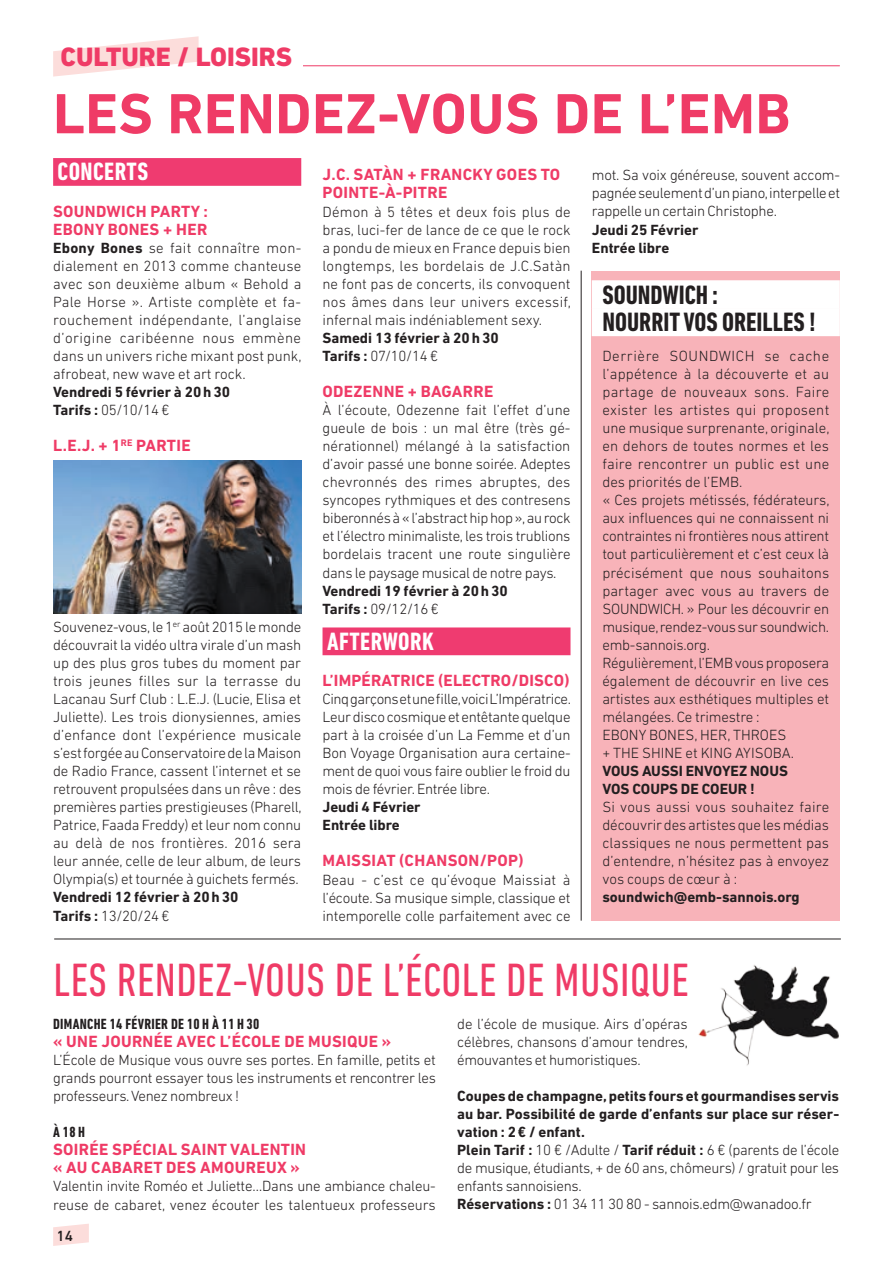
<style>
.page{position:relative;width:893px;height:1263px;background:#fff}
.page>*{position:absolute;margin:0;border:0;box-sizing:border-box;transform-origin:0 0}
.t1{font:700 57.6px "DIN Next LT Pro";letter-spacing:.01em;color:#ef3b66}
.t2{font:condensed 47.55px "DIN Next LT Pro";letter-spacing:.01em;color:#ef3b66}
.t3{font:700 condensed 27px/27.8px "DIN Next LT Pro";color:#231f20}
.t4{font:800 27px "DIN Next LT Pro";color:#ef3b66}
.t5{font:700 condensed 25.5px "DIN Next LT Pro";letter-spacing:.02em;color:#fff}
.t6{font:700 16.5px/18px "DIN Next LT Pro";letter-spacing:.02em;color:#ef3b66}
.t7{font:300 15px/18px "DIN Next LT Pro";letter-spacing:-.01em;color:#231f20;text-align:justify}
.t8{font:700 15px/18px "DIN Next LT Pro";color:#231f20}
.t9{font:700 condensed 15px "DIN Next LT Pro";letter-spacing:.02em;color:#231f20}
.t10{font:500 15px "DIN Next LT Pro";color:#231f20}
.s1{font-weight:700}
.s2{font-weight:300}
</style>
<div class="page">
<svg style="left:53px;top:1224px;width:36px;height:22px"></svg>
<hr style="left:296px;top:65px;width:544px;height:1px;background:#ef3b66">
<svg style="left:53px;top:36px;width:146px;height:41px"></svg>
<div style="left:290px;top:31px;width:13px;height:54px;background:#fff"></div>
<div style="left:53px;top:158px;width:248px;height:28px;background:#ef3b70"></div>
<div style="left:323px;top:627px;width:247px;height:28px;background:#ef3b70"></div>
<hr style="left:54px;top:939px;width:787px;height:1px;background:#231f20">
<img style="left:689px;top:938px;width:152px;height:128px">
<div style="left:592px;top:271px;width:248px;height:650px;background:#f8b3b9"></div>
<div style="left:592px;top:280px;width:248px;height:28px;background:#fff"></div>
<div style="left:592px;top:308px;width:248px;height:28px;background:#fff"></div>
<hr style="left:581px;top:271px;width:1px;height:650px;background:#231f20">
<img style="left:53px;top:460px;width:248px;height:154px">
<h3 class="t4" style="left:61px;top:41px;width:233px">CULTURE / LOISIRS</h3>
<h1 class="t1" style="left:53px;top:80px;width:739px">LES RENDEZ-VOUS DE L’EMB</h1>
<h3 class="t5" style="left:58px;top:157px;width:92px">CONCERTS</h3>
<p class="t6" style="left:53px;top:202px;width:156px">SOUNDWICH PARTY :<br>EBONY BONES + HER</p>
<p class="t7" style="left:53px;top:238px;width:250px"><span class="s1">Ebony Bones</span> se fait connaître mon&shy;dialement en 2013 comme chanteuse avec son deuxième album « Behold a Pale Horse ». Artiste complète et fa&shy;rouchement indépendante, l’anglaise d’origine caribéenne nous emmène dans un univers riche mixant post punk, afrobeat, new wave et art rock.</p>
<p class="t8" style="left:53px;top:383px;width:178px">Vendredi 5 février à 20h30<br>Tarifs : <span class="s2">05/10/14 €</span></p>
<p class="t6" style="left:53px;top:436px;width:139px">L.E.J. + 1<sup>RE</sup> PARTIE</p>
<p class="t7" style="left:53px;top:617px;width:250px">Souvenez-vous, le 1<sup>er</sup> août 2015 le monde découvrait la vidéo ultra virale d’un mash up des plus gros tubes du moment par trois jeunes filles sur la terrasse du Lacanau Surf Club : L.E.J. (Lucie, Elisa et Juliette). Les trois dionysiennes, amies d’enfance dont l’expérience musicale s’est forgée au Conservatoire de la Maison de Radio France, cassent l’internet et se retrouvent propulsées dans un rêve : des premières parties prestigieuses (Pharell, Patrice, Faada Freddy) et leur nom connu au delà de nos frontières. 2016 sera leur année, celle de leur album, de leurs Olympia(s) et tournée à guichets fermés.</p>
<p class="t8" style="left:53px;top:888px;width:187px">Vendredi 12 février à 20h30<br>Tarifs : <span class="s2">13/20/24 €</span></p>
<p class="t6" style="left:323px;top:166px;width:239px">J.C. SATÀN + FRANCKY GOES TO<br>POINTE-À-PITRE</p>
<p class="t7" style="left:323px;top:202px;width:250px">Démon à 5 têtes et deux fois plus de bras, luci-fer de lance de ce que le rock a pondu de mieux en France depuis bien longtemps, les bordelais de J.C.Satàn ne font pas de concerts, ils convoquent nos âmes dans leur univers excessif, infernal mais indéniablement sexy.</p>
<p class="t8" style="left:323px;top:329px;width:178px">Samedi 13 février à 20h30<br>Tarifs : <span class="s2">07/10/14 €</span></p>
<p class="t6" style="left:323px;top:382px;width:172px">ODEZENNE + BAGARRE</p>
<p class="t7" style="left:323px;top:401px;width:250px">À l’écoute, Odezenne fait l’effet d’une gueule de bois : un mal être (très gé&shy;nérationnel) mélangé à la satisfaction d’avoir passé une bonne soirée. Adeptes chevronnés des rimes abruptes, des syncopes rythmiques et des contresens biberonnés à « l’abstract hip hop », au rock et l’électro minimaliste, les trois trublions bordelais tracent une route singulière dans le paysage musical de notre pays.</p>
<p class="t8" style="left:323px;top:581px;width:187px">Vendredi 19 février à 20h30<br>Tarifs : <span class="s2">09/12/16 €</span></p>
<h3 class="t5" style="left:327px;top:627px;width:109px">AFTERWORK</h3>
<p class="t6" style="left:323px;top:671px;width:248px">L’IMPÉRATRICE (ELECTRO/DISCO)</p>
<p class="t7" style="left:323px;top:690px;width:250px">Cinq garçons et une fille, voici L’Impératrice.<br>Leur disco cosmique et entêtante quelque part à la croisée d’un La Femme et d’un Bon Voyage Organisation aura certaine&shy;ment de quoi vous faire oublier le froid du mois de février. Entrée libre.</p>
<p class="t8" style="left:323px;top:798px;width:100px">Jeudi 4 Février<br>Entrée libre</p>
<p class="t6" style="left:323px;top:852px;width:203px">MAISSIAT (CHANSON/POP)</p>
<p class="t7" style="left:323px;top:870px;width:250px">Beau - c’est ce qu’évoque Maissiat à l’écoute. Sa musique simple, classique et intemporelle colle parfaitement avec ce</p>
<p class="t7" style="left:592px;top:166px;width:250px">mot. Sa voix généreuse, souvent accom&shy;pagnée seulement d’un piano, interpelle et rappelle un certain Christophe.</p>
<p class="t8" style="left:592px;top:220px;width:108px">Jeudi 25 Février<br>Entrée libre</p>
<h3 class="t3" style="left:602px;top:281px;width:215px">SOUNDWICH :<br>NOURRIT VOS OREILLES !</h3>
<p class="t7" style="left:602px;top:347px;width:229px;text-align:left">Derrière SOUNDWICH se cache l’appétence à la découverte et au partage de nouveaux sons. Faire exister les artistes qui proposent une musique surprenante, originale, en dehors de toutes normes et les faire rencontrer un public est une des priorités de l’EMB.<br>« Ces projets métissés, fédérateurs, aux influences qui ne connaissent ni contraintes ni frontières nous attirent tout particulièrement et c’est ceux là précisément que nous souhaitons partager avec vous au travers de<br>SOUNDWICH. » Pour les découvrir en musique, rendez-vous sur soundwich. emb-sannois.org.<br>Régulièrement, l’EMB vous proposera également de découvrir en live ces artistes aux esthétiques multiples et mélangées. Ce trimestre :<br>EBONY BONES, HER, THROES<br>+ THE SHINE et KING AYISOBA.</p>
<p class="t8" style="left:602px;top:762px;width:187px">VOUS AUSSI ENVOYEZ NOUS<br>VOS COUPS DE COEUR !</p>
<p class="t7" style="left:602px;top:798px;width:228px">Si vous aussi vous souhaitez faire découvrir des artistes que les médias classiques ne nous permettent pas d’entendre, n’hésitez pas à envoyez vos coups de cœur à :</p>
<p class="t8" style="left:602px;top:888px;width:199px">soundwich@emb-sannois.org</p>
<h2 class="t2" style="left:53px;top:953px;width:637px">LES RENDEZ-VOUS DE L’ÉCOLE DE MUSIQUE</h2>
<p class="t9" style="left:53px;top:1015px;width:208px">DIMANCHE 14 FÉVRIER DE 10 H À 11 H 30</p>
<p class="t6" style="left:53px;top:1032px;width:340px">« UNE JOURNÉE AVEC L’ÉCOLE DE MUSIQUE »</p>
<p class="t7" style="left:53px;top:1051px;width:384px">L’École de Musique vous ouvre ses portes. En famille, petits et grands pourront essayer tous les instruments et rencontrer les professeurs. Venez nombreux !</p>
<p class="t9" style="left:53px;top:1124px;width:33px">À 18H</p>
<p class="t6" style="left:53px;top:1141px;width:254px">SOIRÉE SPÉCIAL SAINT VALENTIN « AU CABARET DES AMOUREUX »</p>
<p class="t7" style="left:53px;top:1177px;width:384px">Valentin invite Roméo et Juliette…Dans une ambiance chaleu&shy;reuse de cabaret, venez écouter les talentueux professeurs</p>
<p class="t10" style="left:57px;top:1227px;width:18px">14</p>
<p class="t7" style="left:457px;top:1015px;width:232px">de l’école de musique. Airs d’opéras célèbres, chansons d’amour tendres, émouvantes et humoristiques.</p>
<p class="t8" style="left:457px;top:1087px;width:383px">Coupes de champagne, petits fours et gourmandises servis au bar. Possibilité de garde d’enfants sur place sur réser&shy;vation : 2€ / enfant.<br>Plein Tarif : <span class="s2">10 € /Adulte /</span> Tarif réduit : <span class="s2">6 € (parents de l’école de musique, étudiants, + de 60 ans, chômeurs) / gratuit pour les enfants sannoisiens.<br></span>Réservations : <span class="s2">01 34 11 30 80 - sannois.edm@wanadoo.fr</span></p>
</div>
